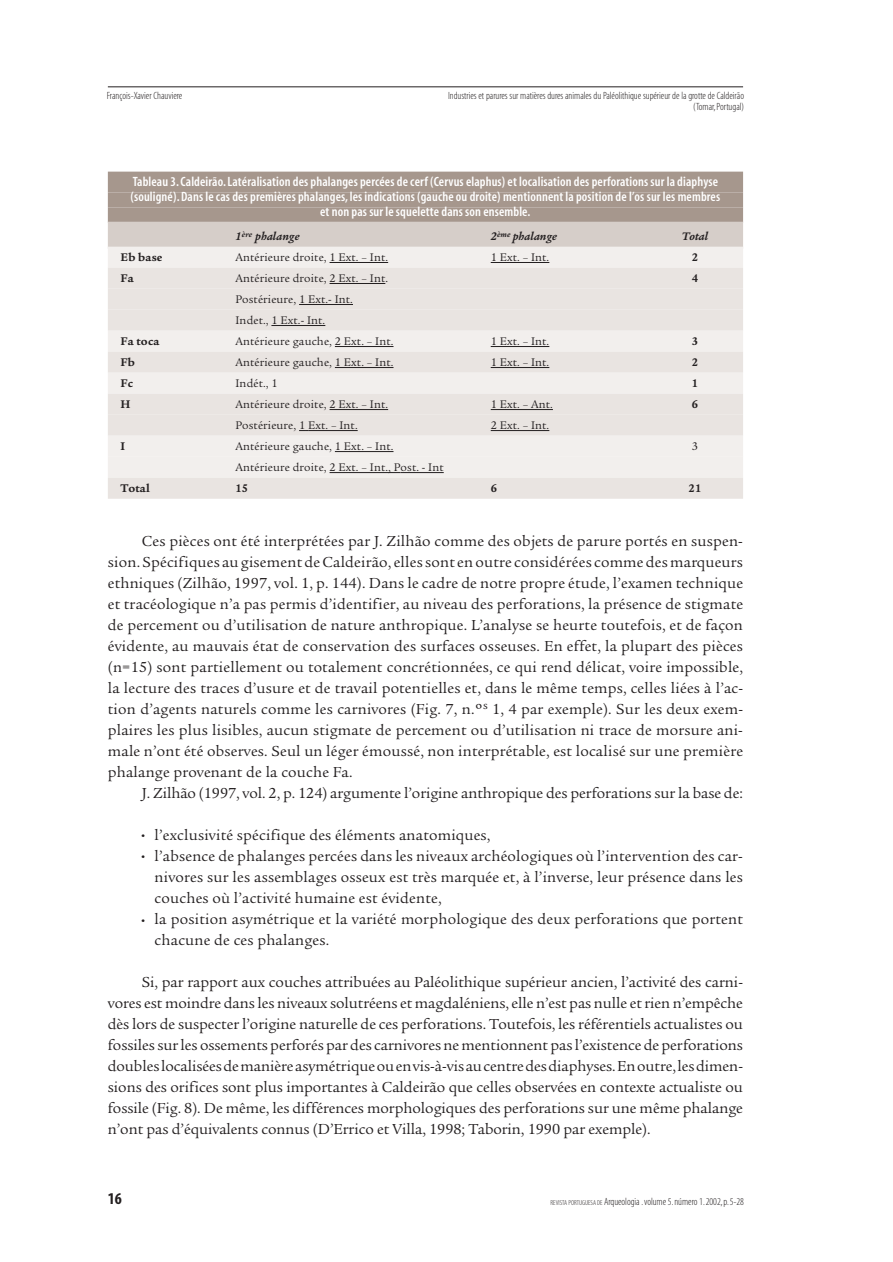
<style>
.page{position:relative;width:893px;height:1262px;background:#fff}
.page>*{position:absolute;margin:0;border:0;box-sizing:border-box;transform-origin:0 0}
.t1{font:16.5px "Myriad MM 700 300";color:#231f20}
.t2{font:15.75px/21px "Legacy Serif";letter-spacing:.015em;color:#231f20;text-align:justify}
.t3{font:15.75px "Legacy Serif";letter-spacing:-.005em;color:#231f20}
.t4{font:13.5px/15px "Myriad MM 565 300";letter-spacing:.01em;color:#fff;text-align:center}
.t5{font:12px/21px "Legacy Serif";letter-spacing:.01em;color:#231f20}
.t6{font:700 12px "Legacy Serif";letter-spacing:.01em;color:#231f20}
.t7{font:italic 700 12px "Legacy Serif";letter-spacing:.015em;color:#231f20}
.t8{font:10.5px/10.5px "Myriad MM 215 300";color:#231f20;text-align:right}
.s1{font-size:22.5px}
.s2{font-size:7.2px}
</style>
<div class="page">
<hr style="left:108px;top:87px;width:635px;height:1px;background:#231f20">
<div style="left:108px;top:172px;width:635px;height:21px;background:#a6978d"></div>
<div style="left:108px;top:193px;width:635px;height:15px;background:#a6978d"></div>
<div style="left:108px;top:208px;width:635px;height:15px;background:#a6978d"></div>
<div style="left:108px;top:222px;width:635px;height:27px;background:#d6cec9"></div>
<div style="left:108px;top:247px;width:635px;height:21px;background:#f2efed"></div>
<hr style="left:329px;top:262px;width:59px;height:1px;background:#231f20">
<hr style="left:490px;top:262px;width:59px;height:1px;background:#231f20">
<div style="left:108px;top:268px;width:635px;height:21px;background:#e9e4e1"></div>
<hr style="left:329px;top:283px;width:56px;height:1px;background:#231f20">
<div style="left:108px;top:289px;width:635px;height:21px;background:#e9e4e1"></div>
<hr style="left:299px;top:304px;width:54px;height:1px;background:#231f20">
<div style="left:108px;top:310px;width:635px;height:21px;background:#e9e4e1"></div>
<hr style="left:271px;top:325px;width:54px;height:1px;background:#231f20">
<div style="left:108px;top:331px;width:635px;height:21px;background:#f2efed"></div>
<hr style="left:335px;top:346px;width:58px;height:1px;background:#231f20">
<hr style="left:490px;top:346px;width:59px;height:1px;background:#231f20">
<div style="left:108px;top:352px;width:635px;height:21px;background:#e9e4e1"></div>
<hr style="left:335px;top:367px;width:58px;height:1px;background:#231f20">
<hr style="left:490px;top:367px;width:59px;height:1px;background:#231f20">
<div style="left:108px;top:373px;width:635px;height:21px;background:#f2efed"></div>
<div style="left:108px;top:394px;width:635px;height:21px;background:#e9e4e1"></div>
<hr style="left:329px;top:409px;width:59px;height:1px;background:#231f20">
<hr style="left:490px;top:409px;width:63px;height:1px;background:#231f20">
<div style="left:108px;top:415px;width:635px;height:21px;background:#e9e4e1"></div>
<hr style="left:308px;top:430px;width:50px;height:1px;background:#231f20">
<hr style="left:490px;top:430px;width:59px;height:1px;background:#231f20">
<div style="left:108px;top:436px;width:635px;height:21px;background:#f2efed"></div>
<hr style="left:335px;top:451px;width:58px;height:1px;background:#231f20">
<div style="left:108px;top:457px;width:635px;height:21px;background:#f2efed"></div>
<hr style="left:329px;top:472px;width:71px;height:1px;background:#231f20">
<hr style="left:400px;top:472px;width:44px;height:1px;background:#231f20">
<div style="left:108px;top:478px;width:635px;height:21px;background:#e9e4e1"></div>
<p class="t8" style="left:107px;top:91px;width:77px">François-Xavier Chauviere</p>
<p class="t8" style="left:448px;top:91px;width:297px">Industries et parures sur matières dures animales du Paléolithique supérieur de la grotte de Caldeirão (Tomar,Portugal)</p>
<p class="t4" style="left:130px;top:175px;width:591px">Tableau 3.Caldeirão.Latéralisation des phalanges percées de cerf (Cervus elaphus) et localisation des perforations sur la diaphyse (souligné).Dans le cas des premières phalanges, les indications (gauche ou droite) mentionnent la position de l’os sur les membres et non pas sur le squelette dans son ensemble.</p>
<p class="t7" style="left:235px;top:232px;width:66px">1<sup>ère</sup> phalange</p>
<p class="t7" style="left:490px;top:232px;width:68px">2<sup>ème</sup> phalange</p>
<p class="t7" style="left:681px;top:232px;width:28px">Total</p>
<p class="t6" style="left:121px;top:253px;width:43px">Eb base</p>
<p class="t5" style="left:235px;top:248px;width:154px">Antérieure droite, 1 Ext. – Int.</p>
<p class="t5" style="left:490px;top:248px;width:60px">1 Ext. – Int.</p>
<p class="t6" style="left:691px;top:253px;width:8px">2</p>
<p class="t6" style="left:121px;top:274px;width:15px">Fa</p>
<p class="t5" style="left:235px;top:269px;width:154px">Antérieure droite, 2 Ext. – Int.</p>
<p class="t6" style="left:691px;top:274px;width:8px">4</p>
<p class="t5" style="left:235px;top:290px;width:119px">Postérieure, 1 Ext.- Int.<br>Indet., 1 Ext.- Int.</p>
<p class="t6" style="left:121px;top:337px;width:40px">Fa toca</p>
<p class="t5" style="left:235px;top:332px;width:159px">Antérieure gauche, 2 Ext. – Int.</p>
<p class="t5" style="left:490px;top:332px;width:60px">1 Ext. – Int.</p>
<p class="t6" style="left:691px;top:337px;width:8px">3</p>
<p class="t6" style="left:121px;top:358px;width:16px">Fb</p>
<p class="t5" style="left:235px;top:353px;width:159px">Antérieure gauche, 1 Ext. – Int.</p>
<p class="t5" style="left:490px;top:353px;width:60px">1 Ext. – Int.</p>
<p class="t6" style="left:691px;top:358px;width:8px">2</p>
<p class="t6" style="left:121px;top:379px;width:14px">Fc</p>
<p class="t5" style="left:235px;top:374px;width:44px">Indét., 1</p>
<p class="t6" style="left:691px;top:379px;width:8px">1</p>
<p class="t6" style="left:121px;top:400px;width:11px">H</p>
<p class="t5" style="left:235px;top:395px;width:154px">Antérieure droite, 2 Ext. – Int.</p>
<p class="t5" style="left:490px;top:395px;width:64px">1 Ext. – Ant.</p>
<p class="t6" style="left:691px;top:400px;width:8px">6</p>
<p class="t5" style="left:235px;top:416px;width:124px">Postérieure, 1 Ext. – Int.</p>
<p class="t5" style="left:490px;top:416px;width:60px">2 Ext. – Int.</p>
<p class="t6" style="left:121px;top:442px;width:6px">I</p>
<p class="t5" style="left:235px;top:437px;width:159px">Antérieure gauche, 1 Ext. – Int.</p>
<p class="t5" style="left:691px;top:437px;width:8px">3</p>
<p class="t5" style="left:235px;top:458px;width:210px">Antérieure droite, 2 Ext. – Int., Post. - Int</p>
<p class="t6" style="left:121px;top:484px;width:31px">Total</p>
<p class="t6" style="left:235px;top:484px;width:14px">15</p>
<p class="t6" style="left:490px;top:484px;width:8px">6</p>
<p class="t6" style="left:688px;top:484px;width:14px">21</p>
<p class="t2" style="left:108px;top:532px;width:637px;text-indent:34px">Ces pièces ont été interprétées par J. Zilhão comme des objets de parure portés en suspen&shy;sion. Spécifiques au gisement de Caldeirão, elles sont en outre considérées comme des marqueurs ethniques (Zilhão, 1997, vol. 1, p. 144). Dans le cadre de notre propre étude, l’examen technique et tracéologique n’a pas permis d’identifier, au niveau des perforations, la présence de stigmate de percement ou d’utilisation de nature anthropique. L’analyse se heurte toutefois, et de façon évidente, au mauvais état de conservation des surfaces osseuses. En effet, la plupart des pièces (n=15) sont partiellement ou totalement concrétionnées, ce qui rend délicat, voire impossible, la lecture des traces d’usure et de travail potentielles et, dans le même temps, celles liées à l’ac&shy;tion d’agents naturels comme les carnivores (Fig. 7, n.º<sup>s</sup> 1, 4 par exemple). Sur les deux exem&shy;plaires les plus lisibles, aucun stigmate de percement ou d’utilisation ni trace de morsure ani&shy;male n’ont été observes. Seul un léger émoussé, non interprétable, est localisé sur une première phalange provenant de la couche Fa.</p>
<p class="t3" style="left:142px;top:787px;width:602px">J. Zilhão (1997, vol. 2, p. 124) argumente l’origine anthropique des perforations sur la base de:</p>
<p class="t2" style="left:142px;top:826px;width:350px"><span class="s1">•</span> l’exclusivité spécifique des éléments anatomiques,</p>
<p class="t2" style="left:155px;top:847px;width:590px;text-indent:-13px"><span class="s1">•</span> l’absence de phalanges percées dans les niveaux archéologiques où l’intervention des car&shy;nivores sur les assemblages osseux est très marquée et, à l’inverse, leur présence dans les couches où l’activité humaine est évidente,</p>
<p class="t2" style="left:155px;top:910px;width:590px;text-indent:-13px"><span class="s1">•</span> la position asymétrique et la variété morphologique des deux perforations que portent chacune de ces phalanges.</p>
<p class="t2" style="left:108px;top:973px;width:636px;text-indent:34px">Si, par rapport aux couches attribuées au Paléolithique supérieur ancien, l’activité des carni&shy;vores est moindre dans les niveaux solutréens et magdaléniens, elle n’est pas nulle et rien n’empêche dès lors de suspecter l’origine naturelle de ces perforations. Toutefois, les référentiels actualistes ou fossiles sur les ossements perforés par des carnivores ne mentionnent pas l’existence de perforations doubles localisées de manière asymétrique ou en vis-à-vis au centre des diaphyses. En outre, les dimen&shy;sions des orifices sont plus importantes à Caldeirão que celles observées en contexte actualiste ou fossile (Fig. 8). De même, les différences morphologiques des perforations sur une même phalange n’ont pas d’équivalents connus (D’Errico et Villa, 1998; Taborin, 1990 par exemple).</p>
<p class="t1" style="left:108px;top:1192px;width:16px">16</p>
<p class="t8" style="left:550px;top:1197px;width:195px"><span class="s2">REVISTA PORTUGUESA DE</span> Arqueologia .volume 5.número 1.2002,p.5-28</p>
</div>
